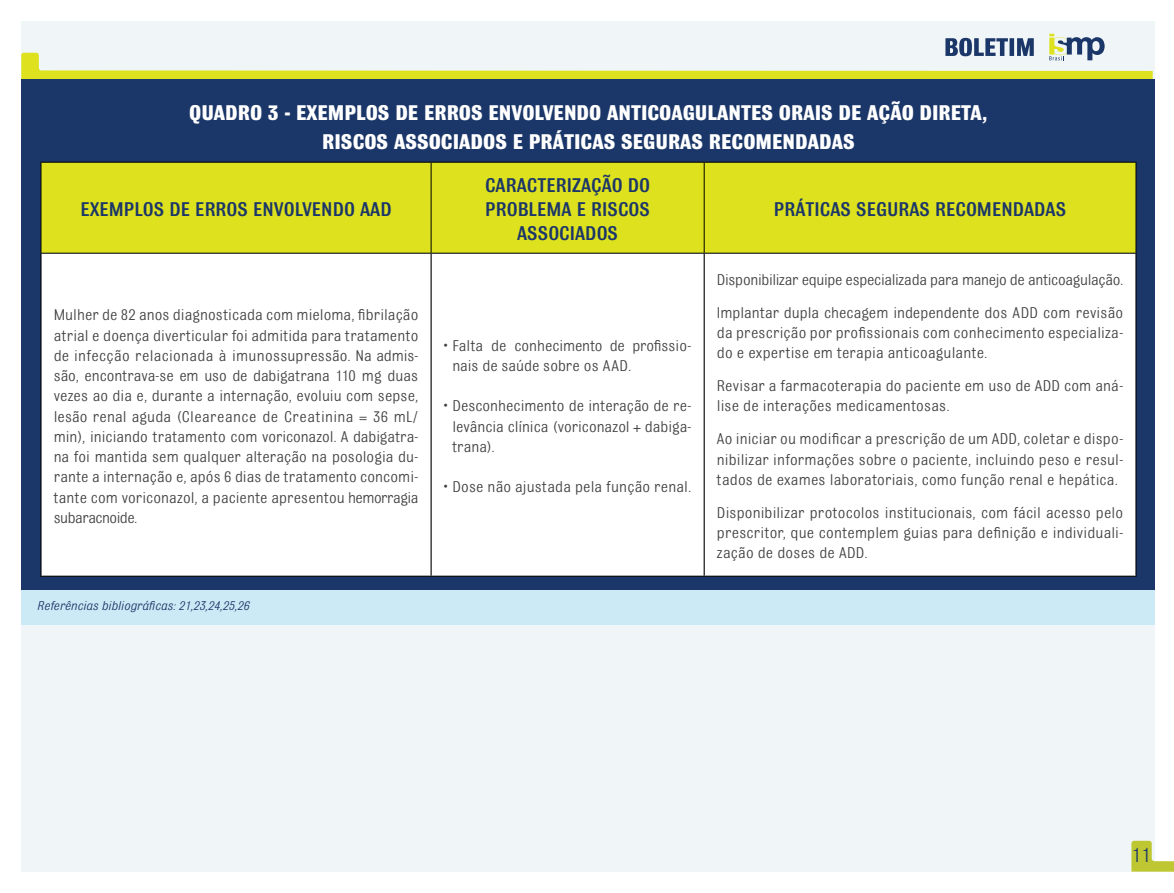
<style>
.page{position:relative;width:1174px;height:893px;background:#fff}
.page>*{position:absolute;margin:0;border:0;box-sizing:border-box;transform-origin:0 0}
.t1{font:700 22.5px/29.5px "Bulldog";color:#fff;text-align:center}
.t2{font:21.6px "Bulldog";color:#1b3668}
.t3{font:500 21px/24px "Bulldog";color:#1b3668;text-align:center}
.t4{font:16.5px/20.2px "Bulldog";letter-spacing:.005em;color:#414042;text-align:justify}
.t5{font:italic 13.5px "Bulldog";color:#1b3668}
</style>
<div class="page">
<div style="left:21px;top:21px;width:1133px;height:851px;background:#f0f5f8"></div>
<svg style="left:21px;top:34px;width:1131px;height:46px"></svg>
<svg style="left:1131px;top:841px;width:43px;height:31px"></svg>
<div style="left:21px;top:80px;width:1133px;height:510px;background:#1b3668"></div>
<div style="left:42px;top:163px;width:1093px;height:90px;background:#dee21e"></div>
<div style="left:42px;top:254px;width:1093px;height:322px;background:#fff"></div>
<hr style="left:41px;top:162px;width:390px;height:1px;background:#000">
<hr style="left:41px;top:163px;width:1px;height:90px;background:#000">
<hr style="left:431px;top:162px;width:273px;height:1px;background:#000">
<hr style="left:431px;top:163px;width:1px;height:90px;background:#000">
<hr style="left:704px;top:162px;width:432px;height:1px;background:#000">
<hr style="left:704px;top:163px;width:1px;height:90px;background:#000">
<hr style="left:1135px;top:163px;width:1px;height:90px;background:#000">
<hr style="left:41px;top:253px;width:390px;height:1px;background:#000">
<hr style="left:431px;top:253px;width:273px;height:1px;background:#000">
<hr style="left:704px;top:253px;width:432px;height:1px;background:#000">
<hr style="left:40px;top:254px;width:2px;height:322px;background:#000">
<hr style="left:430px;top:254px;width:2px;height:322px;background:#000">
<hr style="left:703px;top:254px;width:1px;height:322px;background:#000">
<hr style="left:1135px;top:254px;width:1px;height:322px;background:#000">
<hr style="left:40px;top:576px;width:391px;height:1px;background:#000">
<hr style="left:431px;top:576px;width:273px;height:1px;background:#000">
<hr style="left:704px;top:576px;width:432px;height:1px;background:#000">
<div style="left:21px;top:590px;width:1133px;height:35px;background:#cceaf6"></div>
<h1 class="t1" style="left:189px;top:98px;width:800px">QUADRO 3 - EXEMPLOS DE ERROS ENVOLVENDO ANTICOAGULANTES ORAIS DE AÇÃO DIRETA,<br>RISCOS ASSOCIADOS E PRÁTICAS SEGURAS RECOMENDADAS</h1>
<p class="t3" style="left:80px;top:197px;width:313px">EXEMPLOS DE ERROS ENVOLVENDO AAD</p>
<p class="t4" style="left:54px;top:305px;width:366px">Mulher de 82 anos diagnosticada com mieloma, fibrilação atrial e doença diverticular foi admitida para tratamento de infecção relacionada à imunossupressão. Na admis&shy;são, encontrava-se em uso de dabigatrana 110 mg duas vezes ao dia e, durante a internação, evoluiu com sepse, lesão renal aguda (Cleareance de Creatinina = 36 mL/ min), iniciando tratamento com voriconazol. A dabigatra&shy;na foi mantida sem qualquer alteração na posologia du&shy;rante a internação e, após 6 dias de tratamento concomi&shy;tante com voriconazol, a paciente apresentou hemorragia subaracnoide.</p>
<p class="t5" style="left:37px;top:599px;width:214px">Referências bibliográficas: 21,23,24,25,26</p>
<p class="t3" style="left:485px;top:173px;width:167px">CARACTERIZAÇÃO DO<br>PROBLEMA E RISCOS<br>ASSOCIADOS</p>
<p class="t4" style="left:452px;top:335px;width:240px;text-indent:-8px">• Falta de conhecimento de profissio&shy;nais de saúde sobre os AAD.</p>
<p class="t4" style="left:452px;top:396px;width:240px;text-indent:-8px">• Desconhecimento de interação de re&shy;levância clínica (voriconazol + dabiga&shy;trana).</p>
<p class="t4" style="left:444px;top:477px;width:249px">• Dose não ajustada pela função renal.</p>
<p class="t3" style="left:774px;top:197px;width:294px">PRÁTICAS SEGURAS RECOMENDADAS</p>
<p class="t4" style="left:717px;top:263px;width:408px;line-height:33px">Disponibilizar equipe especializada para manejo de anticoagulação.<br>Implantar dupla checagem independente dos ADD com revisão</p>
<p class="t4" style="left:717px;top:322px;width:408px">da prescrição por profissionais com conhecimento especializa&shy;do e expertise em terapia anticoagulante.</p>
<p class="t4" style="left:717px;top:375px;width:408px">Revisar a farmacoterapia do paciente em uso de ADD com aná&shy;lise de interações medicamentosas.</p>
<p class="t4" style="left:717px;top:429px;width:408px">Ao iniciar ou modificar a prescrição de um ADD, coletar e dispo&shy;nibilizar informações sobre o paciente, incluindo peso e resul&shy;tados de exames laboratoriais, como função renal e hepática.</p>
<p class="t4" style="left:717px;top:502px;width:408px">Disponibilizar protocolos institucionais, com fácil acesso pelo prescritor, que contemplem guias para definição e individuali&shy;zação de doses de ADD.</p>
<h2 class="t2" style="left:1132px;top:844px;width:21px">11</h2>
</div>
